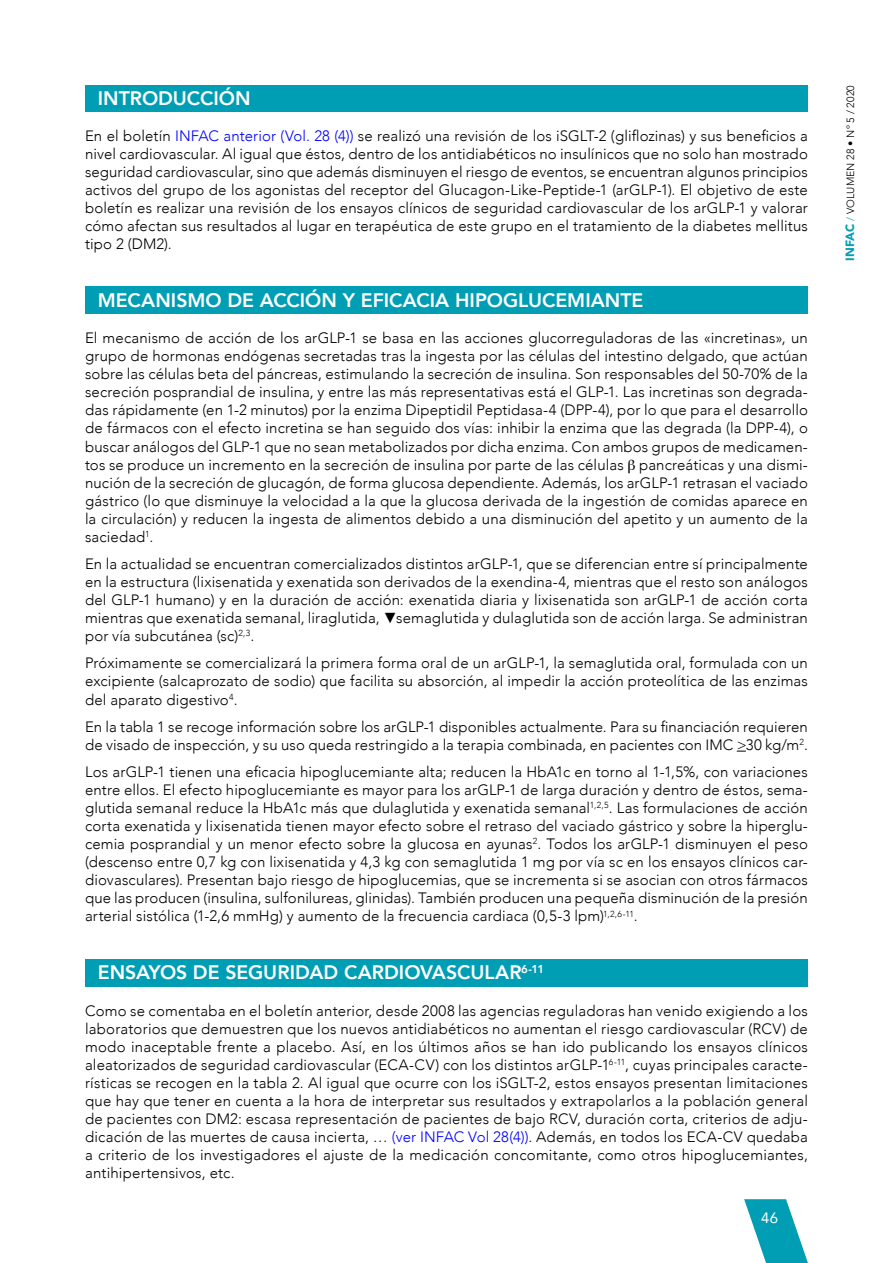
<style>
.page{position:relative;width:893px;height:1263px;background:#fff}
.page>*{position:absolute;margin:0;border:0;box-sizing:border-box;transform-origin:0 0}
.Titulo1{font:800 19.5px "Avenir";color:#fff}
.Texto_general{font:300 15px/18px "Avenir";letter-spacing:.005em;color:#000;text-align:justify}
.t1{font:15px "Avenir";color:#fff}
.t2{font:300 10.5px "Avenir";letter-spacing:.02em;color:#000}
.s1{color:#00f}
.s2{font-family:"Arial";font-weight:400}
.s3{font-weight:900;font-size:12px;color:#009eb5}
.s4{color:#009eb5}
</style>
<div class="page">
<div style="left:85px;top:85px;width:723px;height:26px;background:#009eb5"></div>
<div style="left:85px;top:286px;width:723px;height:28px;background:#009eb5"></div>
<div style="left:85px;top:959px;width:723px;height:27px;background:#009eb5"></div>
<svg style="left:744px;top:1199px;width:64px;height:64px"></svg>
<p class="Titulo1" style="left:98px;top:83px;width:154px">INTRODUCCIÓN</p>
<p class="Texto_general" style="left:85px;top:127px;width:724px">En el boletín <span class="s1">INFAC anterior (Vol. 28 (4))</span> se realizó una revisión de los iSGLT-2 (gliflozinas) y sus beneficios a nivel cardiovascular. Al igual que éstos, dentro de los antidiabéticos no insulínicos que no solo han mostrado seguridad cardiovascular, sino que además disminuyen el riesgo de eventos, se encuentran algunos principios activos del grupo de los agonistas del receptor del Glucagon-Like-Peptide-1 (arGLP-1). El objetivo de este boletín es realizar una revisión de los ensayos clínicos de seguridad cardiovascular de los arGLP-1 y valorar cómo afectan sus resultados al lugar en terapéutica de este grupo en el tratamiento de la diabetes mellitus tipo 2 (DM2).</p>
<p class="Titulo1" style="left:98px;top:285px;width:547px">MECANISMO DE ACCIÓN Y EFICACIA HIPOGLUCEMIANTE</p>
<p class="Texto_general" style="left:85px;top:329px;width:724px">El mecanismo de acción de los arGLP-1 se basa en las acciones glucorreguladoras de las «incretinas», un grupo de hormonas endógenas secretadas tras la ingesta por las células del intestino delgado, que actúan sobre las células beta del páncreas, estimulando la secreción de insulina. Son responsables del 50-70% de la secreción posprandial de insulina, y entre las más representativas está el GLP-1. Las incretinas son degrada&shy;das rápidamente (en 1-2 minutos) por la enzima Dipeptidil Peptidasa-4 (DPP-4), por lo que para el desarrollo de fármacos con el efecto incretina se han seguido dos vías: inhibir la enzima que las degrada (la DPP-4), o buscar análogos del GLP-1 que no sean metabolizados por dicha enzima. Con ambos grupos de medicamen&shy;tos se produce un incremento en la secreción de insulina por parte de las células pancreáticas y una dismi&shy;nución de la secreción de glucagón, de forma glucosa dependiente. Además, los arGLP-1 retrasan el vaciado gástrico (lo que disminuye la velocidad a la que la glucosa derivada de la ingestión de comidas aparece en la circulación) y reducen la ingesta de alimentos debido a una disminución del apetito y un aumento de la saciedad<sup>1</sup>.</p>
<p class="Texto_general" style="left:85px;top:555px;width:724px">En la actualidad se encuentran comercializados distintos arGLP-1, que se diferencian entre sí principalmente en la estructura (lixisenatida y exenatida son derivados de la exendina-4, mientras que el resto son análogos del GLP-1 humano) y en la duración de acción: exenatida diaria y lixisenatida son arGLP-1 de acción corta mientras que exenatida semanal, liraglutida, <span class="s2">▼</span>semaglutida y dulaglutida son de acción larga. Se administran por vía subcutánea (sc)<sup>2,3</sup>.</p>
<p class="Texto_general" style="left:85px;top:654px;width:724px">Próximamente se comercializará la primera forma oral de un arGLP-1, la semaglutida oral, formulada con un excipiente (salcaprozato de sodio) que facilita su absorción, al impedir la acción proteolítica de las enzimas del aparato digestivo<sup>4</sup>.</p>
<p class="Texto_general" style="left:85px;top:718px;width:724px">En la tabla 1 se recoge información sobre los arGLP-1 disponibles actualmente. Para su financiación requieren de visado de inspección, y su uso queda restringido a la terapia combinada, en pacientes con IMC &gt;30 kg/m<sup>2</sup>.</p>
<p class="Texto_general" style="left:85px;top:763px;width:724px">Los arGLP-1 tienen una eficacia hipoglucemiante alta; reducen la HbA1c en torno al 1-1,5%, con variaciones entre ellos. El efecto hipoglucemiante es mayor para los arGLP-1 de larga duración y dentro de éstos, sema&shy;glutida semanal reduce la HbA1c más que dulaglutida y exenatida semanal<sup>1,2,5</sup>. Las formulaciones de acción corta exenatida y lixisenatida tienen mayor efecto sobre el retraso del vaciado gástrico y sobre la hiperglu&shy;cemia posprandial y un menor efecto sobre la glucosa en ayunas<sup>2</sup>. Todos los arGLP-1 disminuyen el peso (descenso entre 0,7 kg con lixisenatida y 4,3 kg con semaglutida 1 mg por vía sc en los ensayos clínicos car&shy;diovasculares). Presentan bajo riesgo de hipoglucemias, que se incrementa si se asocian con otros fármacos que las producen (insulina, sulfonilureas, glinidas). También producen una pequeña disminución de la presión arterial sistólica (1-2,6 mmHg) y aumento de la frecuencia cardiaca (0,5-3 lpm)<sup>1,2,6-11</sup>.</p>
<p class="Titulo1" style="left:98px;top:957px;width:448px">ENSAYOS DE SEGURIDAD CARDIOVASCULAR<sup>6-11</sup></p>
<p class="Texto_general" style="left:85px;top:1002px;width:724px">Como se comentaba en el boletín anterior, desde 2008 las agencias reguladoras han venido exigiendo a los laboratorios que demuestren que los nuevos antidiabéticos no aumentan el riesgo cardiovascular (RCV) de modo inaceptable frente a placebo. Así, en los últimos años se han ido publicando los ensayos clínicos aleatorizados de seguridad cardiovascular (ECA-CV) con los distintos arGLP-1<sup>6-11</sup>, cuyas principales caracte&shy;rísticas se recogen en la tabla 2. Al igual que ocurre con los iSGLT-2, estos ensayos presentan limitaciones que hay que tener en cuenta a la hora de interpretar sus resultados y extrapolarlos a la población general de pacientes con DM2: escasa representación de pacientes de bajo RCV, duración corta, criterios de adju&shy;dicación de las muertes de causa incierta, … <span class="s1">(ver INFAC Vol 28(4))</span>. Además, en todos los ECA-CV quedaba a criterio de los investigadores el ajuste de la medicación concomitante, como otros hipoglucemiantes, antihipertensivos, etc.</p>
<p class="t1" style="left:761px;top:1206px;width:18px">46</p>
<p class="t2" style="left:844px;top:261px;width:177px;rotate:-90deg"><span class="s3">INFAC</span> <span class="s4">/</span> VOLUMEN 28 • Nº 5 / 2020</p>
</div>
